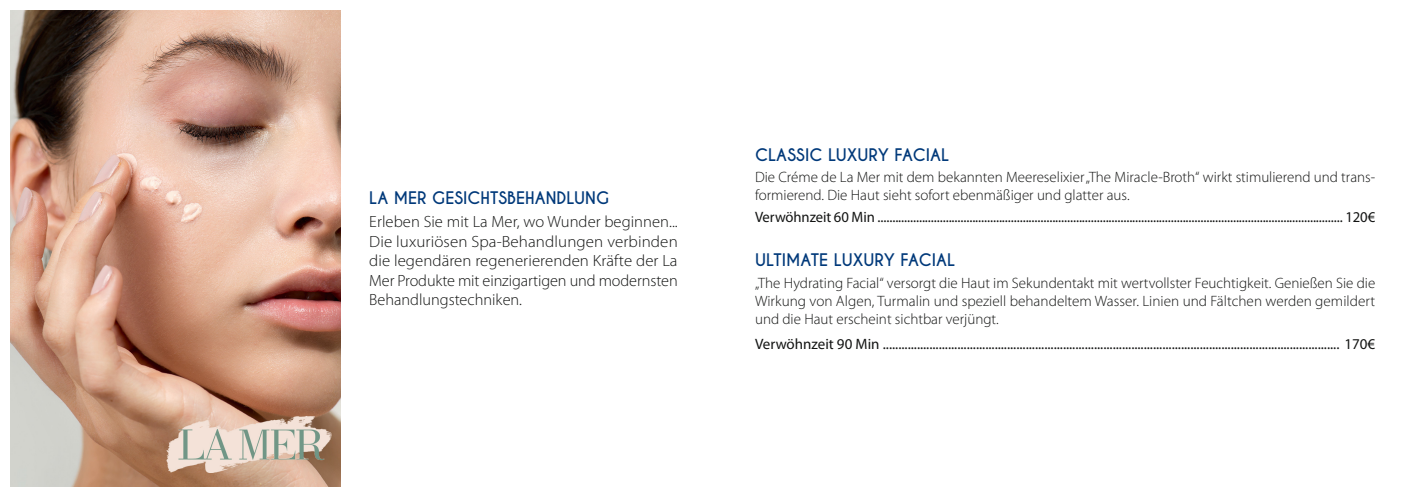
<style>
.page{position:relative;width:1425px;height:497px;background:#fff}
.page>*{position:absolute;margin:0;border:0;box-sizing:border-box;transform-origin:0 0}
.Fließtext{font:300 16.25px/19.5px "Myriad Pro";letter-spacing:-.005em;color:#131413;text-align:justify}
.Name_der_Behandlung{font:700 16.25px "Caviar Dreams";color:#00397a}
.Überschrift{font:700 16.25px "Caviar Dreams";color:#00397a}
.Beschreibung{font:300 15px/18px "Myriad Pro";color:#131413}
.Beschreibung-2{font:15px "Myriad Pro";letter-spacing:-.005em;color:#131413}
.Dauer_Preis{font:15px "Myriad Pro";color:#131413}
</style>
<div class="page">
<img style="left:11px;top:11px;width:330px;height:474px">
<img style="left:167px;top:416px;width:165px;height:55px">
<p class="Überschrift" style="left:369px;top:188px;width:241px">LA MER GESICHTSBEHANDLUNG</p>
<p class="Fließtext" style="left:369px;top:212px;width:310px">Erleben Sie mit La Mer, wo Wunder beginnen...<br>Die luxuriösen Spa-Behandlungen verbinden die legendären regenerierenden Kräfte der La Mer Produkte mit einzigartigen und modernsten Behandlungstechniken.</p>
<p class="Name_der_Behandlung" style="left:755px;top:144px;width:196px">CLASSIC LUXURY FACIAL</p>
<p class="Beschreibung" style="left:755px;top:168px;width:622px">Die Créme de La Mer mit dem bekannten Meereselixier „The Miracle-Broth“ wirkt stimulierend und trans&shy;formierend. Die Haut sieht sofort ebenmäßiger und glatter aus.</p>
<p class="Beschreibung-2" style="left:755px;top:207px;width:621px">Verwöhnzeit 60 Min ............................................................................................................................................................. 120€</p>
<p class="Name_der_Behandlung" style="left:755px;top:250px;width:201px">ULTIMATE LUXURY FACIAL</p>
<p class="Beschreibung" style="left:755px;top:273px;width:622px;text-align:justify">„The Hydrating Facial“ versorgt die Haut im Sekundentakt mit wertvollster Feuchtigkeit. Genießen Sie die Wirkung von Algen, Turmalin und speziell behandeltem Wasser. Linien und Fältchen werden gemildert und die Haut erscheint sichtbar verjüngt.</p>
<p class="Dauer_Preis" style="left:755px;top:334px;width:621px">Verwöhnzeit 90 Min ................................................................................................................................................... 170€</p>
</div>
